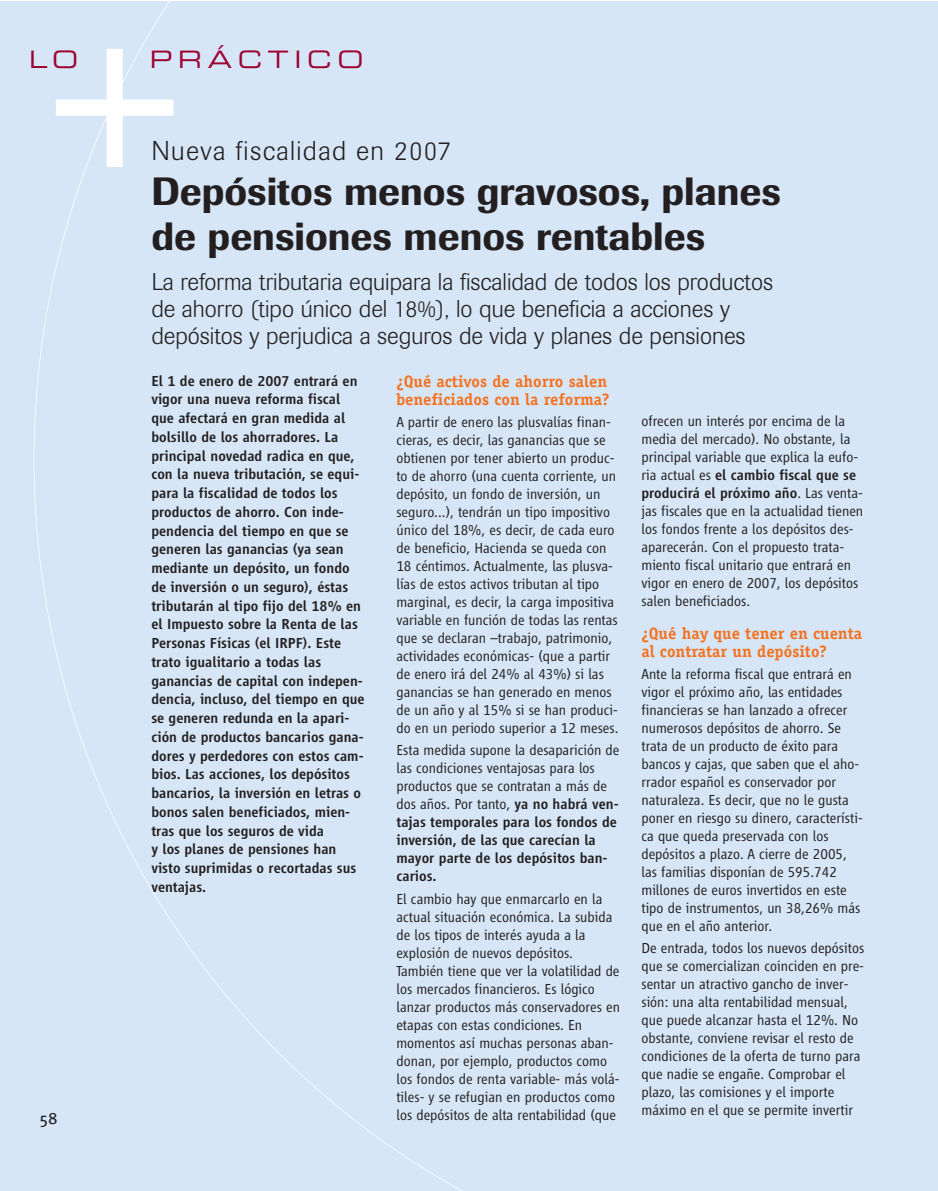
<style>
.page{position:relative;width:938px;height:1191px;background:#fff}
.page>*{position:absolute;margin:0;border:0;box-sizing:border-box;transform-origin:0 0}
.t1{font:500 39px/45px "Imago";color:#231f20}
.t2{font:300 27px "Imago";letter-spacing:.05em;color:#231f20}
.t3{font:300 24px/27px "Imago";color:#231f20}
.t4{font:24px "Eurostile Extended Two";letter-spacing:.24em;color:#9d0030}
.t5{font:700 16.5px/18px "Officina Serif";color:#f37321}
.t6{font:16.5px "Meta";color:#231f20}
.t7{font:300 15px/18px "Vialog LT";color:#231f20}
.t8{font:500 15px/18.8px "Vialog LT";color:#231f20}
.s1{font-weight:500}
</style>
<div class="page">
<div style="left:0;top:1px;width:937px;height:1189px;background:#d6e6f6"></div>
<svg style="left:56px;top:49px;width:117px;height:118px"></svg>
<h3 class="t4" style="left:29px;top:50px;width:51px">LO</h3>
<h3 class="t4" style="left:150px;top:50px;width:215px">PRÁCTICO</h3>
<p class="t6" style="left:40px;top:1112px;width:19px">58</p>
<h2 class="t2" style="left:151px;top:141px;width:301px">Nueva fiscalidad en 2007</h2>
<h1 class="t1" style="left:151px;top:173px;width:631px">Depósitos menos gravosos, planes de pensiones menos rentables</h1>
<h3 class="t3" style="left:151px;top:270px;width:623px">La reforma tributaria equipara la fiscalidad de todos los productos de ahorro (tipo único del 18%), lo que beneficia a acciones y depósitos y perjudica a seguros de vida y planes de pensiones</h3>
<p class="t8" style="left:151px;top:372px;width:215px">El 1 de enero de 2007 entrará en vigor una nueva reforma fiscal que afectará en gran medida al bolsillo de los ahorradores. La principal novedad radica en que, con la nueva tributación, se equi&shy;para la fiscalidad de todos los productos de ahorro. Con inde&shy;pendencia del tiempo en que se generen las ganancias (ya sean mediante un depósito, un fondo de inversión o un seguro), éstas tributarán al tipo fijo del 18% en el Impuesto sobre la Renta de las<br>Personas Físicas (el IRPF). Este trato igualitario a todas las ganancias de capital con indepen&shy;dencia, incluso, del tiempo en que se generen redunda en la apari&shy;ción de productos bancarios gana&shy;dores y perdedores con estos cam&shy;bios. Las acciones, los depósitos bancarios, la inversión en letras o bonos salen beneficiados, mien&shy;tras que los seguros de vida<br>y los planes de pensiones han visto suprimidas o recortadas sus ventajas.</p>
<p class="t5" style="left:396px;top:373px;width:214px">¿Qué activos de ahorro salen beneficiados con la reforma?</p>
<p class="t7" style="left:396px;top:414px;width:223px">A partir de enero las plusvalías finan&shy;cieras, es decir, las ganancias que se obtienen por tener abierto un produc&shy;to de ahorro (una cuenta corriente, un depósito, un fondo de inversión, un seguro...), tendrán un tipo impositivo único del 18%, es decir, de cada euro de beneficio, Hacienda se queda con 18 céntimos. Actualmente, las plusva&shy;lías de estos activos tributan al tipo marginal, es decir, la carga impositiva variable en función de todas las rentas que se declaran –trabajo, patrimonio, actividades económicas- (que a partir de enero irá del 24% al 43%) si las ganancias se han generado en menos de un año y al 15% si se han produci&shy;do en un periodo superior a 12 meses.</p>
<p class="t7" style="left:396px;top:743px;width:224px">Esta medida supone la desaparición de las condiciones ventajosas para los productos que se contratan a más de dos años. Por tanto, <span class="s1">ya no habrá ven&shy;tajas temporales para los fondos de inversión, de las que carecían la mayor parte de los depósitos ban&shy;carios.</span></p>
<p class="t7" style="left:396px;top:891px;width:225px">El cambio hay que enmarcarlo en la actual situación económica. La subida de los tipos de interés ayuda a la explosión de nuevos depósitos.<br>También tiene que ver la volatilidad de los mercados financieros. Es lógico lanzar productos más conservadores en etapas con estas condiciones. En momentos así muchas personas aban&shy;donan, por ejemplo, productos como los fondos de renta variable- más volá&shy;tiles- y se refugian en productos como los depósitos de alta rentabilidad (que</p>
<p class="t7" style="left:641px;top:413px;width:223px">ofrecen un interés por encima de la media del mercado). No obstante, la principal variable que explica la eufo&shy;ria actual es <span class="s1">el cambio fiscal que se producirá el próximo año</span>. Las venta&shy;jas fiscales que en la actualidad tienen los fondos frente a los depósitos des&shy;aparecerán. Con el propuesto trata&shy;miento fiscal unitario que entrará en vigor en enero de 2007, los depósitos salen beneficiados.</p>
<p class="t5" style="left:641px;top:625px;width:222px">¿Qué hay que tener en cuenta al contratar un depósito?</p>
<p class="t7" style="left:641px;top:666px;width:223px">Ante la reforma fiscal que entrará en vigor el próximo año, las entidades financieras se han lanzado a ofrecer numerosos depósitos de ahorro. Se trata de un producto de éxito para bancos y cajas, que saben que el aho&shy;rrador español es conservador por naturaleza. Es decir, que no le gusta poner en riesgo su dinero, característi&shy;ca que queda preservada con los depósitos a plazo. A cierre de 2005, las familias disponían de 595.742 millones de euros invertidos en este tipo de instrumentos, un 38,26% más que en el año anterior.</p>
<p class="t7" style="left:641px;top:940px;width:224px">De entrada, todos los nuevos depósitos que se comercializan coinciden en pre&shy;sentar un atractivo gancho de inver&shy;sión: una alta rentabilidad mensual, que puede alcanzar hasta el 12%. No obstante, conviene revisar el resto de condiciones de la oferta de turno para que nadie se engañe. Comprobar el plazo, las comisiones y el importe máximo en el que se permite invertir</p>
</div>
